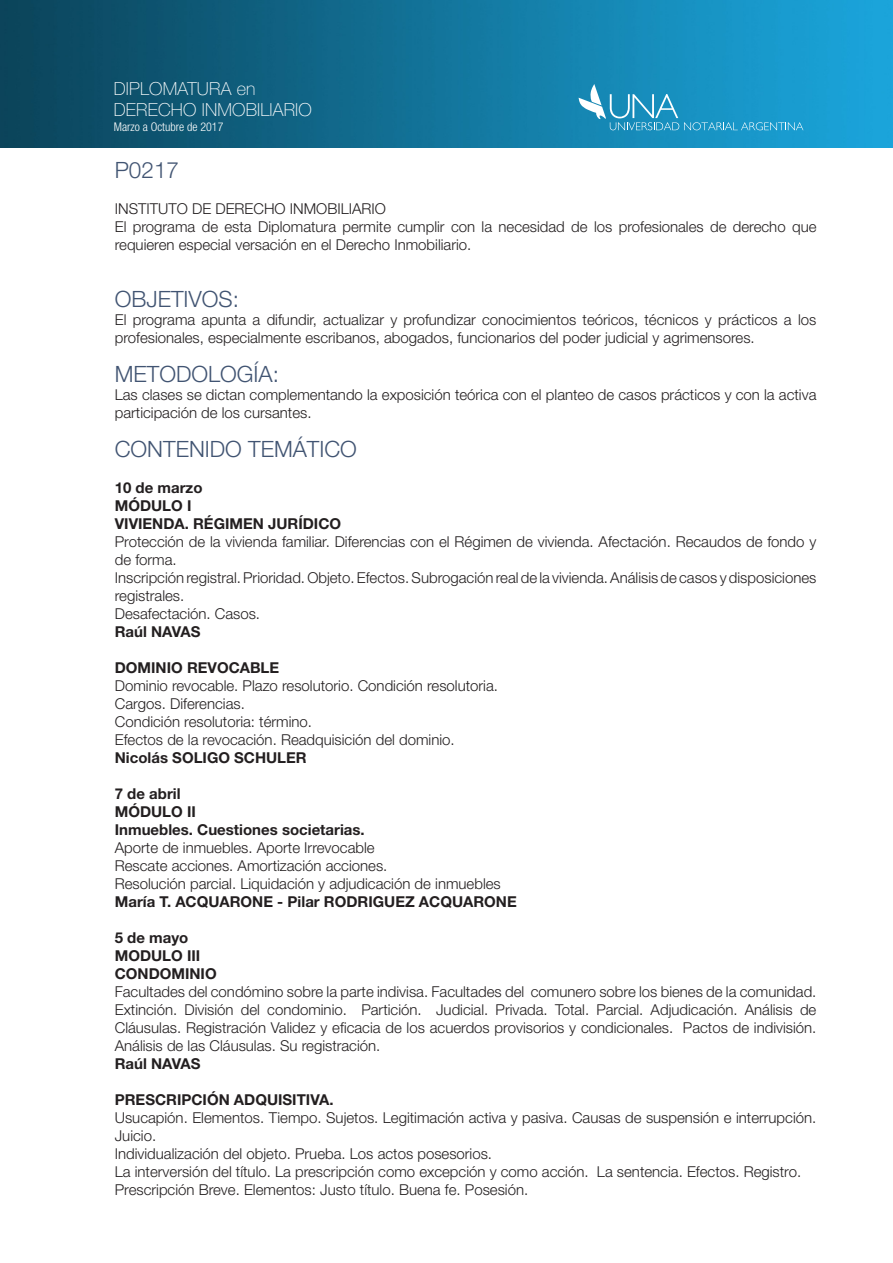
<style>
.page{position:relative;width:893px;height:1263px;background:#fff}
.page>*{position:absolute;margin:0;border:0;box-sizing:border-box;transform-origin:0 0}
.t1{font:300 22.5px "Helvetica Neue";color:#415472}
.Texto_independiente{font:100 18px "Helvetica Neue";letter-spacing:.01em;color:#fff}
.t2{font:300 15px/18px "Helvetica Neue";color:#231f20}
.t3{font:700 15px "Helvetica Neue";color:#231f20}
.Texto_independiente-2{font:300 condensed 12px "Helvetica Neue";color:#fff}
</style>
<div class="page">
<img style="left:0;top:0;width:893px;height:147px">
<svg style="left:579px;top:84px;width:224px;height:46px;background:#2c9cc7"></svg>
<p class="Texto_independiente" style="left:114px;top:78px;width:143px">DIPLOMATURA en</p>
<p class="Texto_independiente" style="left:114px;top:99px;width:200px">DERECHO INMOBILIARIO</p>
<p class="Texto_independiente-2" style="left:114px;top:120px;width:111px">Marzo a Octubre de 2017</p>
<p class="t1" style="left:115px;top:156px;width:66px">P0217</p>
<p class="t2" style="left:115px;top:200px;width:273px">INSTITUTO DE DERECHO INMOBILIARIO</p>
<p class="t2" style="left:115px;top:218px;width:703px">El programa de esta Diplomatura permite cumplir con la necesidad de los profesionales de derecho que requieren especial versación en el Derecho Inmobiliario.</p>
<p class="t1" style="left:115px;top:285px;width:126px">Objetivos :</p>
<p class="t2" style="left:115px;top:311px;width:703px">El programa apunta a difundir, actualizar y profundizar conocimientos teóricos, técnicos y prácticos a los profesionales, especialmente escribanos, abogados, funcionarios del poder judicial y agrimensores.</p>
<p class="t1" style="left:115px;top:360px;width:35px">Metodolo</p>
<p class="t1" style="left:237px;top:360px;width:44px">gía:</p>
<p class="t2" style="left:115px;top:386px;width:703px">Las clases se dictan complementando la exposición teórica con el planteo de casos prácticos y con la activa participación de los cursantes.</p>
<p class="t1" style="left:115px;top:435px;width:244px">CONTENIDO TEMÁTICO</p>
<p class="t3" style="left:115px;top:479px;width:89px">10 de marzo</p>
<p class="t3" style="left:115px;top:497px;width:78px">MÓDULO I</p>
<p class="t3" style="left:115px;top:515px;width:228px">VIVIENDA. RÉGIMEN JURÍDICO</p>
<p class="t2" style="left:115px;top:533px;width:703px">Protección de la vivienda familiar. Diferencias con el Régimen de vivienda. Afectación. Recaudos de fondo y de forma.</p>
<p class="t2" style="left:115px;top:569px;width:703px">Inscripción registral. Prioridad. Objeto. Efectos. Subrogación real de la vivienda. Análisis de casos y disposiciones registrales.</p>
<p class="t2" style="left:115px;top:605px;width:147px">Desafectación. Casos.</p>
<p class="t3" style="left:115px;top:623px;width:87px">Raúl NAVAS</p>
<p class="t3" style="left:115px;top:659px;width:166px">DOMINIO REVOCABLE</p>
<p class="t2" style="left:115px;top:677px;width:385px">Dominio revocable. Plazo resolutorio. Condición resolutoria.</p>
<p class="t2" style="left:115px;top:695px;width:132px">Cargos. Diferencias.</p>
<p class="t2" style="left:115px;top:713px;width:199px">Condición resolutoria: término.</p>
<p class="t2" style="left:115px;top:731px;width:341px">Efectos de la revocación. Readquisición del dominio.</p>
<p class="t3" style="left:115px;top:749px;width:193px">Nicolás SOLIGO SCHULER</p>
<p class="t3" style="left:115px;top:785px;width:67px">7 de abril</p>
<p class="t3" style="left:115px;top:803px;width:83px">MÓDULO II</p>
<p class="t3" style="left:115px;top:821px;width:251px">Inmuebles. Cuestiones societarias.</p>
<p class="t2" style="left:115px;top:839px;width:261px">Aporte de inmuebles. Aporte Irrevocable</p>
<p class="t2" style="left:115px;top:857px;width:274px">Rescate acciones. Amortización acciones.</p>
<p class="t2" style="left:115px;top:875px;width:387px">Resolución parcial. Liquidación y adjudicación de inmuebles</p>
<p class="t3" style="left:115px;top:893px;width:403px">María T. ACQUARONE - Pilar RODRIGUEZ ACQUARONE</p>
<p class="t3" style="left:115px;top:929px;width:75px">5 de mayo</p>
<p class="t3" style="left:115px;top:947px;width:87px">MODULO III</p>
<p class="t3" style="left:115px;top:965px;width:103px">CONDOMINIO</p>
<p class="t2" style="left:115px;top:983px;width:703px;text-align:justify">Facultades del condómino sobre la parte indivisa. Facultades del comunero sobre los bienes de la comunidad.<br>Extinción. División del condominio. Partición. Judicial. Privada. Total. Parcial. Adjudicación. Análisis de Cláusulas. Registración Validez y eficacia de los acuerdos provisorios y condicionales. Pactos de indivisión.<br>Análisis de las Cláusulas. Su registración.</p>
<p class="t3" style="left:115px;top:1055px;width:87px">Raúl NAVAS</p>
<p class="t3" style="left:115px;top:1091px;width:220px">PRESCRIPCIÓN ADQUISITIVA.</p>
<p class="t2" style="left:115px;top:1109px;width:703px">Usucapión. Elementos. Tiempo. Sujetos. Legitimación activa y pasiva. Causas de suspensión e interrupción.<br>Juicio.</p>
<p class="t2" style="left:115px;top:1145px;width:379px">Individualización del objeto. Prueba. Los actos posesorios.</p>
<p class="t2" style="left:115px;top:1163px;width:688px">La interversión del título. La prescripción como excepción y como acción. La sentencia. Efectos. Registro.</p>
<p class="t2" style="left:115px;top:1181px;width:415px">Prescripción Breve. Elementos: Justo título. Buena fe. Posesión.</p>
</div>
